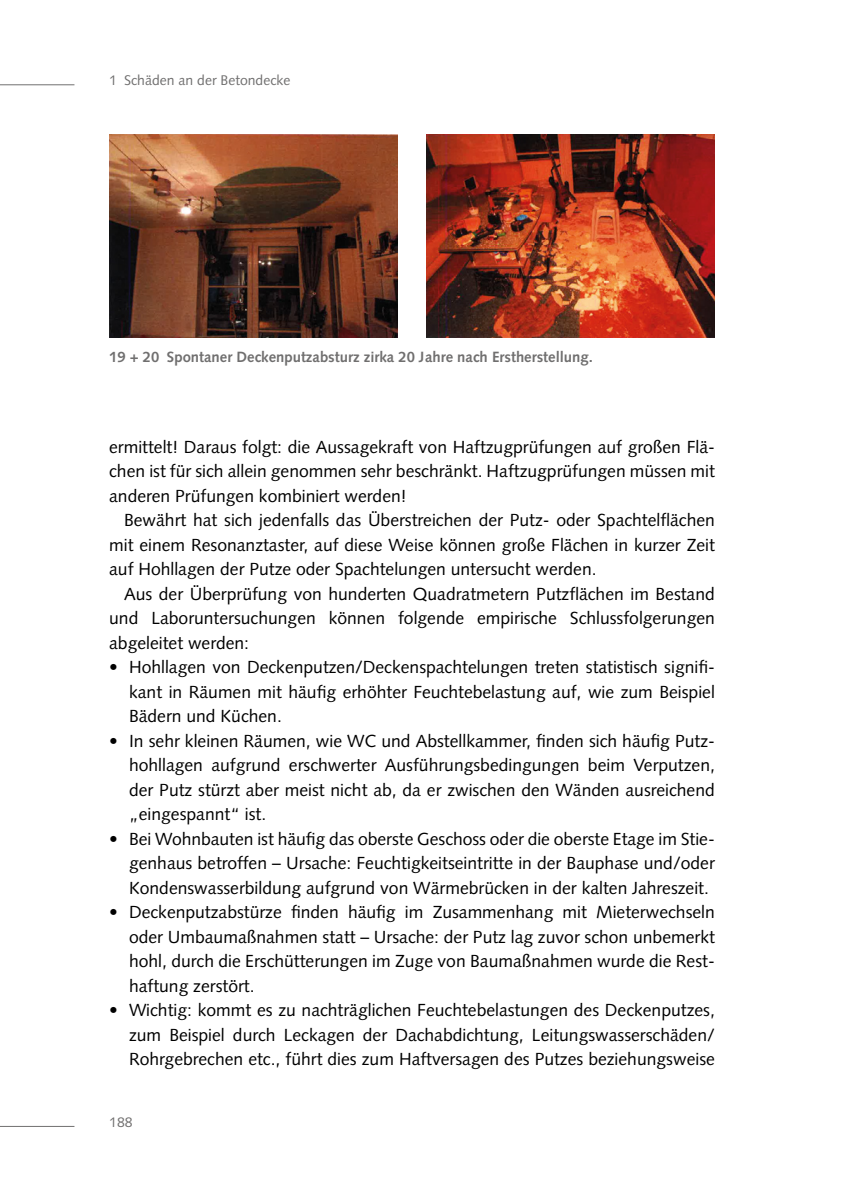
<style>
.page{position:relative;width:844px;height:1191px;background:#fff}
.page>*{position:absolute;margin:0;border:0;box-sizing:border-box;transform-origin:0 0}
.t1{font:17.5px/24.5px "Syntax";color:#000;text-align:justify}
.t2{font:700 14.88px "Syntax";color:#706f6f}
.t3{font:14px "Syntax";color:#706f6f}
</style>
<div class="page">
<hr style="left:0;top:84px;width:74px;height:1px;background:#706f6f">
<hr style="left:0;top:1126px;width:74px;height:1px;background:#706f6f">
<img style="left:109px;top:134px;width:288px;height:203px">
<img style="left:427px;top:134px;width:287px;height:203px">
<p class="t3" style="left:109px;top:72px;width:183px">1 Schäden an der Betondecke</p>
<p class="t2" style="left:109px;top:348px;width:485px">19 + 20 Spontaner Deckenputzabsturz zirka 20 Jahre nach Erstherstellung.</p>
<p class="t1" style="left:109px;top:434px;width:607px">ermittelt! Daraus folgt: die Aussagekraft von Haftzugprüfungen auf großen Flä&shy;chen ist für sich allein genommen sehr beschränkt. Haftzugprüfungen müssen mit anderen Prüfungen kombiniert werden!</p>
<p class="t1" style="left:109px;top:508px;width:607px;text-indent:15px">Bewährt hat sich jedenfalls das Überstreichen der Putz- oder Spachtelflächen mit einem Resonanztaster, auf diese Weise können große Flächen in kurzer Zeit auf Hohllagen der Putze oder Spachtelungen untersucht werden.</p>
<p class="t1" style="left:109px;top:581px;width:607px;text-indent:15px">Aus der Überprüfung von hunderten Quadratmetern Putzflächen im Bestand und Laboruntersuchungen können folgende empirische Schlussfolgerungen abgeleitet werden:</p>
<p class="t1" style="left:129px;top:655px;width:587px;text-indent:-20px">• Hohllagen von Deckenputzen/Deckenspachtelungen treten statistisch signifi&shy;kant in Räumen mit häufig erhöhter Feuchtebelastung auf, wie zum Beispiel Bädern und Küchen.</p>
<p class="t1" style="left:129px;top:728px;width:587px;text-indent:-20px">• In sehr kleinen Räumen, wie WC und Abstellkammer, finden sich häufig Putz&shy;hohllagen aufgrund erschwerter Ausführungsbedingungen beim Verputzen, der Putz stürzt aber meist nicht ab, da er zwischen den Wänden ausreichend „eingespannt“ ist.</p>
<p class="t1" style="left:129px;top:826px;width:587px;text-indent:-20px">• Bei Wohnbauten ist häufig das oberste Geschoss oder die oberste Etage im Stie&shy;genhaus betroffen – Ursache: Feuchtigkeitseintritte in der Bauphase und/oder Kondenswasserbildung aufgrund von Wärmebrücken in der kalten Jahreszeit.</p>
<p class="t1" style="left:129px;top:900px;width:587px;text-indent:-20px">• Deckenputzabstürze finden häufig im Zusammenhang mit Mieterwechseln oder Umbaumaßnahmen statt – Ursache: der Putz lag zuvor schon unbemerkt hohl, durch die Erschütterungen im Zuge von Baumaßnahmen wurde die Rest&shy;haftung zerstört.</p>
<p class="t1" style="left:129px;top:998px;width:587px;text-indent:-20px">• Wichtig: kommt es zu nachträglichen Feuchtebelastungen des Deckenputzes, zum Beispiel durch Leckagen der Dachabdichtung, Leitungswasserschäden/ Rohrgebrechen etc., führt dies zum Haftversagen des Putzes beziehungsweise</p>
<p class="t3" style="left:109px;top:1113px;width:25px">188</p>
</div>
